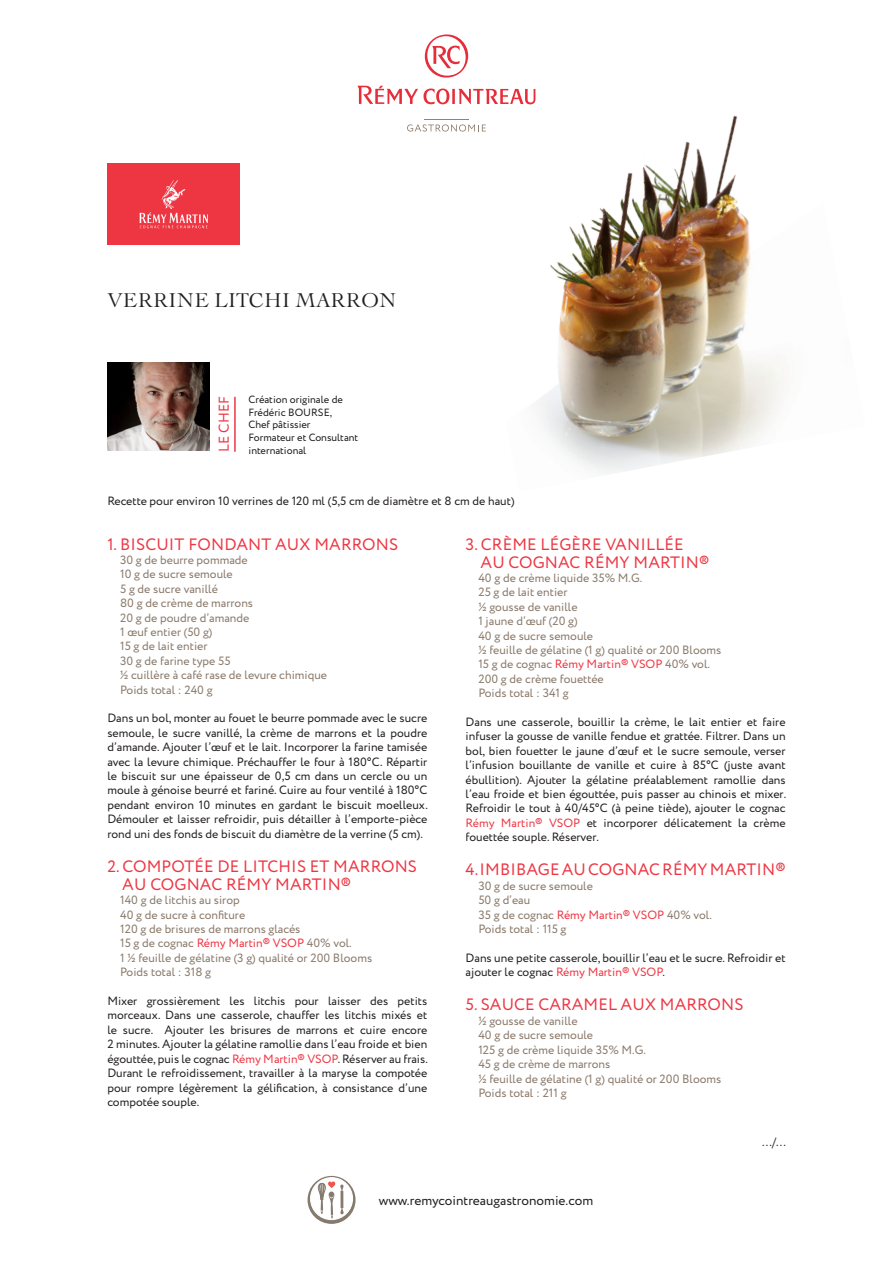
<style>
.page{position:relative;width:893px;height:1263px;background:#fff}
.page>*{position:absolute;margin:0;border:0;box-sizing:border-box;transform-origin:0 0}
.TITRE_RECETTE{font:19.5px "Le Cochin BQ";letter-spacing:.01em;color:#231f20}
.TITRE_PARAGRAPHE{font:16.5px "Circe";letter-spacing:.01em;color:#ee3643}
.TITRE_PARAGRAPHE-2{font:14.25px "Circe";letter-spacing:.01em;color:#ee3643}
.adresse{font:13.5px "Circe";color:#231f20}
.TEXTE{font:12px/14.4px "Circe";color:#231f20;text-align:justify}
.INGREDIENTS{font:12px "Circe";color:#897869}
.INGREDIENTS-2{font:12px "Circe";color:#231f20}
.CHEF{font:10.5px "Circe";color:#1e1c1c}
.s1{color:#ee3643}
</style>
<div class="page">
<svg style="left:358px;top:86px;width:96px;height:18px"></svg>
<svg style="left:425px;top:34px;width:43px;height:44px"></svg>
<hr style="left:424px;top:119px;width:45px;height:1px;background:#918273">
<svg style="left:407px;top:124px;width:47px;height:8px"></svg>
<svg style="left:308px;top:1176px;width:48px;height:48px"></svg>
<div style="left:311px;top:1177px;width:42px;height:42px;background:#fff;border-radius:50%"></div>
<div style="left:310px;top:1177px;width:43px;height:43px;border:1px solid #fff;border-radius:50%"></div>
<svg style="left:318px;top:1175px;width:26px;height:43px"></svg>
<img style="left:454px;top:88px;width:330px;height:386px">
<div style="left:107px;top:164px;width:133px;height:81px;background:#ee3643"></div>
<svg style="left:139px;top:180px;width:69px;height:48px"></svg>
<hr style="left:234px;top:397px;width:2px;height:54px;background:#ee3643">
<img style="left:107px;top:363px;width:102px;height:88px">
<p class="TITRE_RECETTE" style="left:107px;top:289px;width:290px">VERRINE LITCHI MARRON</p>
<p class="TITRE_PARAGRAPHE-2" style="left:214px;top:452px;width:58px;rotate:-90deg">LE CHEF</p>
<p class="CHEF" style="left:249px;top:393px;width:96px">Création originale de</p>
<p class="CHEF" style="left:249px;top:405px;width:85px">Frédéric BOURSE,</p>
<p class="CHEF" style="left:249px;top:418px;width:64px">Chef pâtissier</p>
<p class="CHEF" style="left:249px;top:430px;width:111px">Formateur et Consultant</p>
<p class="CHEF" style="left:249px;top:443px;width:59px">international</p>
<p class="TEXTE" style="left:107px;top:494px;width:409px">Recette pour environ 10 verrines de 120 ml (5,5 cm de diamètre et 8 cm de haut)</p>
<p class="TITRE_PARAGRAPHE" style="left:107px;top:533px;width:292px">1. BISCUIT FONDANT AUX MARRONS</p>
<p class="INGREDIENTS" style="left:120px;top:552px;width:129px">30 g de beurre pommade</p>
<p class="INGREDIENTS" style="left:120px;top:566px;width:114px">10 g de sucre semoule</p>
<p class="INGREDIENTS" style="left:120px;top:581px;width:99px">5 g de sucre vanillé</p>
<p class="INGREDIENTS" style="left:120px;top:595px;width:135px">80 g de crème de marrons</p>
<p class="INGREDIENTS" style="left:120px;top:610px;width:131px">20 g de poudre d’amande</p>
<p class="INGREDIENTS" style="left:120px;top:624px;width:94px">1 œuf entier (50 g)</p>
<p class="INGREDIENTS" style="left:120px;top:638px;width:89px">15 g de lait entier</p>
<p class="INGREDIENTS" style="left:120px;top:653px;width:112px">30 g de farine type 55</p>
<p class="INGREDIENTS" style="left:120px;top:667px;width:209px">½ cuillère à café rase de levure chimique</p>
<p class="INGREDIENTS" style="left:120px;top:682px;width:94px">Poids total : 240 g</p>
<p class="TEXTE" style="left:107px;top:711px;width:322px">Dans un bol, monter au fouet le beurre pommade avec le sucre semoule, le sucre vanillé, la crème de marrons et la poudre d’amande. Ajouter l’œuf et le lait. Incorporer la farine tamisée avec la levure chimique. Préchauffer le four à 180°C. Répartir le biscuit sur une épaisseur de 0,5 cm dans un cercle ou un moule à génoise beurré et fariné. Cuire au four ventilé à 180°C pendant environ 10 minutes en gardant le biscuit moelleux.<br>Démouler et laisser refroidir, puis détailler à l’emporte-pièce rond uni des fonds de biscuit du diamètre de la verrine (5 cm).</p>
<p class="TITRE_PARAGRAPHE" style="left:107px;top:855px;width:311px">2. COMPOTÉE DE LITCHIS ET MARRONS</p>
<p class="TITRE_PARAGRAPHE" style="left:122px;top:873px;width:230px">AU COGNAC RÉMY MARTIN®</p>
<p class="INGREDIENTS" style="left:120px;top:892px;width:121px">140 g de litchis au sirop</p>
<p class="INGREDIENTS" style="left:120px;top:907px;width:127px">40 g de sucre à confiture</p>
<p class="INGREDIENTS" style="left:120px;top:921px;width:182px">120 g de brisures de marrons glacés</p>
<p class="INGREDIENTS" style="left:120px;top:935px;width:233px">15 g de cognac <span class="s1">Rémy Martin® VSOP</span> 40% vol.</p>
<p class="INGREDIENTS" style="left:120px;top:950px;width:254px">1 ½ feuille de gélatine (3 g) qualité or 200 Blooms</p>
<p class="INGREDIENTS" style="left:120px;top:964px;width:92px">Poids total : 318 g</p>
<p class="TEXTE" style="left:107px;top:994px;width:322px">Mixer grossièrement les litchis pour laisser des petits morceaux. Dans une casserole, chauffer les litchis mixés et le sucre. Ajouter les brisures de marrons et cuire encore 2 minutes. Ajouter la gélatine ramollie dans l’eau froide et bien égouttée, puis le cognac <span class="s1">Rémy Martin® VSOP</span>. Réserver au frais.<br>Durant le refroidissement, travailler à la maryse la compotée pour rompre légèrement la gélification, à consistance d’une compotée souple.</p>
<p class="TITRE_PARAGRAPHE" style="left:466px;top:533px;width:220px">3. CRÈME LÉGÈRE VANILLÉE</p>
<p class="TITRE_PARAGRAPHE" style="left:481px;top:551px;width:230px">AU COGNAC RÉMY MARTIN®</p>
<p class="INGREDIENTS" style="left:478px;top:570px;width:165px">40 g de crème liquide 35% M.G.</p>
<p class="INGREDIENTS" style="left:478px;top:584px;width:91px">25 g de lait entier</p>
<p class="INGREDIENTS" style="left:478px;top:599px;width:101px">½ gousse de vanille</p>
<p class="INGREDIENTS" style="left:478px;top:613px;width:101px">1 jaune d’œuf (20 g)</p>
<p class="INGREDIENTS" style="left:478px;top:628px;width:116px">40 g de sucre semoule</p>
<p class="INGREDIENTS" style="left:478px;top:642px;width:244px">½ feuille de gélatine (1 g) qualité or 200 Blooms</p>
<p class="INGREDIENTS" style="left:478px;top:656px;width:233px">15 g de cognac <span class="s1">Rémy Martin® VSOP</span> 40% vol.</p>
<p class="INGREDIENTS" style="left:478px;top:671px;width:127px">200 g de crème fouettée</p>
<p class="INGREDIENTS" style="left:478px;top:685px;width:92px">Poids total : 341 g</p>
<p class="TEXTE" style="left:466px;top:715px;width:322px">Dans une casserole, bouillir la crème, le lait entier et faire infuser la gousse de vanille fendue et grattée. Filtrer. Dans un bol, bien fouetter le jaune d’œuf et le sucre semoule, verser l’infusion bouillante de vanille et cuire à 85°C (juste avant ébullition). Ajouter la gélatine préalablement ramollie dans l’eau froide et bien égouttée, puis passer au chinois et mixer.<br>Refroidir le tout à 40/45°C (à peine tiède), ajouter le cognac <span class="s1">Rémy Martin® VSOP</span> et incorporer délicatement la crème fouettée souple. Réserver.</p>
<p class="TITRE_PARAGRAPHE" style="left:466px;top:859px;width:321px">4. IMBIBAGE AU COGNAC RÉMY MARTIN®</p>
<p class="INGREDIENTS" style="left:478px;top:878px;width:116px">30 g de sucre semoule</p>
<p class="INGREDIENTS" style="left:478px;top:892px;width:53px">50 g d’eau</p>
<p class="INGREDIENTS" style="left:478px;top:907px;width:235px">35 g de cognac <span class="s1">Rémy Martin® VSOP</span> 40% vol.</p>
<p class="INGREDIENTS" style="left:478px;top:921px;width:90px">Poids total : 115 g</p>
<p class="TEXTE" style="left:466px;top:951px;width:321px">Dans une petite casserole, bouillir l’eau et le sucre. Refroidir et ajouter le cognac <span class="s1">Rémy Martin® VSOP</span>.</p>
<p class="TITRE_PARAGRAPHE" style="left:466px;top:994px;width:279px">5. SAUCE CARAMEL AUX MARRONS</p>
<p class="INGREDIENTS" style="left:478px;top:1013px;width:101px">½ gousse de vanille</p>
<p class="INGREDIENTS" style="left:478px;top:1027px;width:116px">40 g de sucre semoule</p>
<p class="INGREDIENTS" style="left:478px;top:1042px;width:169px">125 g de crème liquide 35% M.G.</p>
<p class="INGREDIENTS" style="left:478px;top:1056px;width:133px">45 g de crème de marrons</p>
<p class="INGREDIENTS" style="left:478px;top:1070px;width:244px">½ feuille de gélatine (1 g) qualité or 200 Blooms</p>
<p class="INGREDIENTS" style="left:478px;top:1085px;width:90px">Poids total : 211 g</p>
<p class="INGREDIENTS-2" style="left:762px;top:1134px;width:26px">.../...</p>
<p class="adresse" style="left:379px;top:1191px;width:216px">www.remycointreaugastronomie.com</p>
</div>
